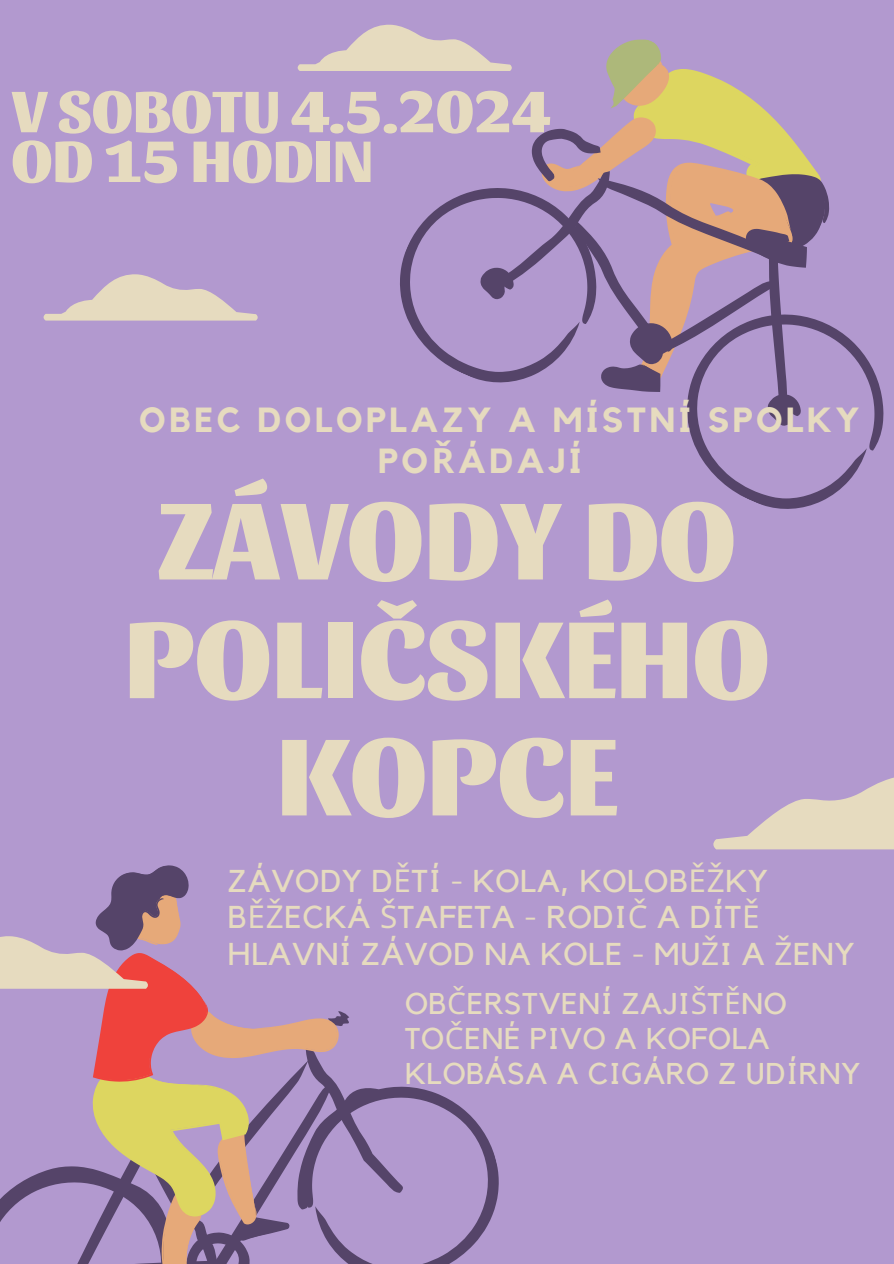
<style>
.page{position:relative;width:894px;height:1264px;background:#fff}
.page>*{position:absolute;margin:0;border:0;box-sizing:border-box;transform-origin:0 0}
.t1{font:800 114.45px "Sansita";color:#e6dbbf}
.t2{font:800 61.2px/49.7px "Sansita";color:#e6dbbf}
.t3{font:700 34.8px/40.5px "Kollektif";letter-spacing:.105em;color:#e6dbbf}
.t4{font:31.5px/36.5px "Kollektif";letter-spacing:.025em;color:#e6dbbf}
.t5{font:29.85px "Kollektif";letter-spacing:.025em;color:#e6dbbf}
.s1{font-family:"Noto Sans"}
</style>
<div class="page">
<div style="left:0;top:0;width:893px;height:1263px;background:#b299cf"></div>
<svg style="left:403px;top:307px;width:224px;height:76px"></svg>
<svg style="left:656px;top:307px;width:228px;height:202px"></svg>
<svg style="left:762px;top:389px;width:43px;height:41px"></svg>
<svg style="left:597px;top:316px;width:81px;height:90px"></svg>
<svg style="left:405px;top:1086px;width:94px;height:177px"></svg>
<svg style="left:297px;top:24px;width:533px;height:283px"></svg>
<svg style="left:713px;top:778px;width:180px;height:71px"></svg>
<svg style="left:0;top:865px;width:405px;height:398px"></svg>
<svg style="left:43px;top:274px;width:215px;height:46px"></svg>
<p class="t2" style="left:11px;top:82px;width:540px">V SOBOTU 4.5.2024<br>OD 15 HODIN</p>
<h2 class="t3" style="left:378px;top:401px;width:483px;text-indent:-239px">OBEC DOLOPLAZY A MÍSTNÍ SPOLKY<br>PO<span class="s1">Ř</span>ÁDAJÍ</h2>
<h1 class="t1" style="left:158px;top:462px;width:579px">ZÁVODY DO</h1>
<h1 class="t1" style="left:124px;top:581px;width:646px">POLIČSKÉHO</h1>
<p class="t1" style="left:276px;top:698px;width:342px">KOPCE</p>
<p class="t4" style="left:228px;top:863px;width:628px">ZÁVODY D<span class="s1">Ě</span>TÍ - KOLA, KOLOB<span class="s1">ĚŽ</span>KY<br>B<span class="s1">ĚŽ</span>ECKÁ <span class="s1">Š</span>TAFETA - RODI<span class="s1">Č</span> A DÍT<span class="s1">Ě<br></span>HLAVNÍ ZÁVOD NA KOLE - MU<span class="s1">Ž</span>I A <span class="s1">Ž</span>ENY</p>
<p class="t5" style="left:405px;top:989px;width:383px">OB<span class="s1">Č</span>ERSTVENÍ ZAJI<span class="s1">Š</span>T<span class="s1">Ě</span>NO</p>
<h3 class="t5" style="left:405px;top:1024px;width:366px">TO<span class="s1">Č</span>ENÉ PIVO A KOFOLA</h3>
<h1 class="t5" style="left:405px;top:1059px;width:456px">KLOBÁSA A CIGÁRO Z UDÍRNY</h1>
</div>
